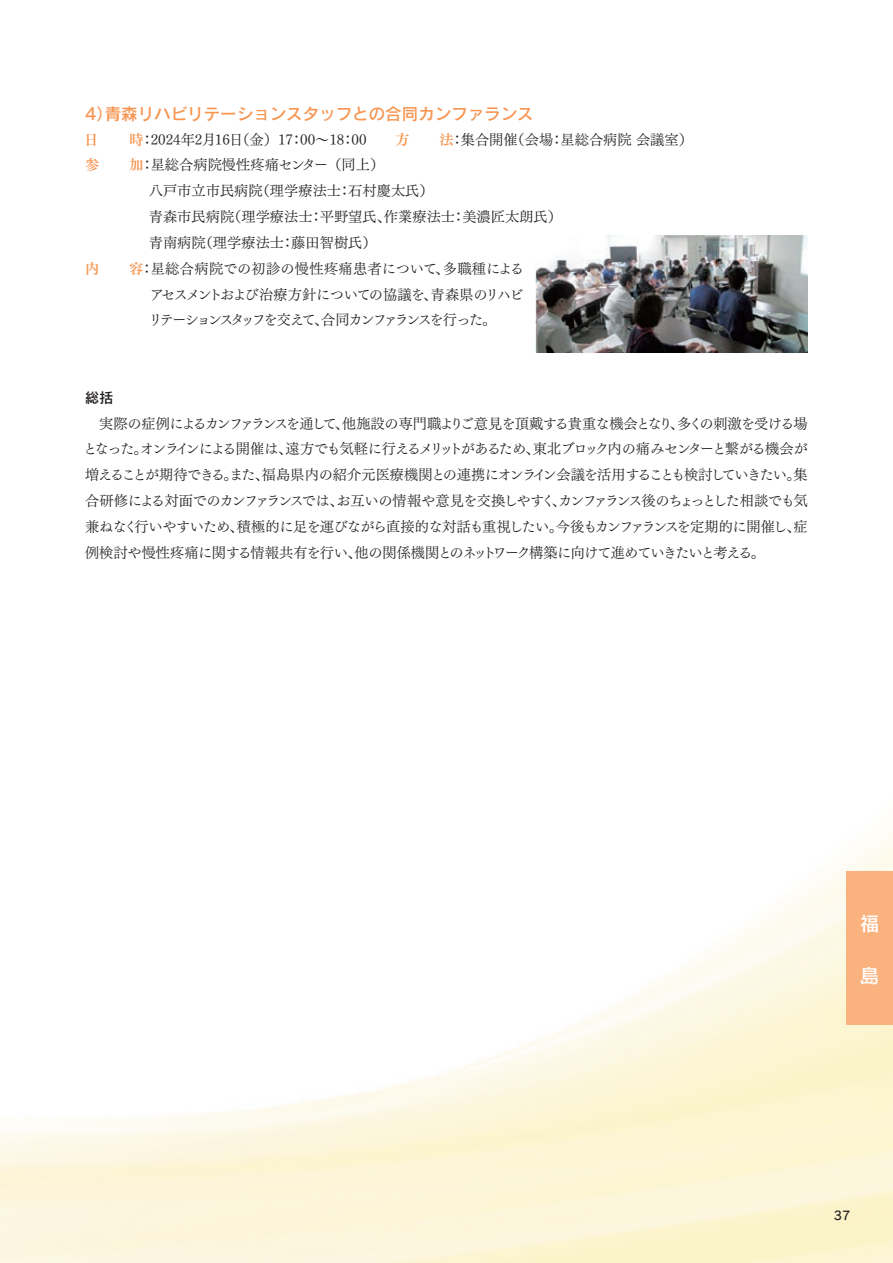
<style>
.page{position:relative;width:893px;height:1263px;background:#fff}
.page>*{position:absolute;margin:0;border:0;box-sizing:border-box;transform-origin:0 0}
.t1{font:19.5px "Rodin Pro DB";color:#fff}
.t2{font:16.5px "Rodin Pro DB";color:#f79551}
.t3{font:14.25px/25.8px "Tsuku Min Pro R";color:#231f20;text-align:justify}
.t4{font:14.25px "Tsuku Min Pro B";color:#f79551}
.t5{font:14.25px "Rodin Pro DB";color:#231f20}
.t6{font:12px "Rodin Pro DB";color:#231f20}
.s1{font-family:"Tsuku Min Pro B";color:#f79551}
</style>
<div class="page">
<div style="left:846px;top:872px;width:47px;height:153px;background:#fab27e"></div>
<img style="left:536px;top:235px;width:272px;height:118px">
<p class="t2" style="left:85px;top:103px;width:450px">4）青森リハビリテーションスタッフとの合同カンファランス</p>
<p class="t4" style="left:84px;top:128px;width:16px">日</p>
<p class="t3" style="left:129px;top:125px;width:282px"><span class="s1">時</span>：2024年2月16日（金）17：00〜 18：00　　<span class="s1">方</span></p>
<p class="t3" style="left:439px;top:125px;width:255px"><span class="s1">法</span>：集合開催（会場：星総合病院会議室）</p>
<p class="t4" style="left:85px;top:154px;width:16px">参</p>
<p class="t3" style="left:149px;top:150px;width:415px;text-align:left;text-indent:-19px"><span class="s1">加</span>：星総合病院慢性疼痛センター（同上）<br>八戸市立市民病院（理学療法士：石村慶太氏）<br>青森市民病院（理学療法士：平野望氏、作業療法士：美濃匠太朗氏）青南病院（理学療法士：藤田智樹氏）</p>
<p class="t4" style="left:85px;top:257px;width:16px">内</p>
<p class="t3" style="left:148px;top:254px;width:377px;text-indent:-19px"><span class="s1">容</span>：星総合病院での初診の慢性疼痛患者について、多職種によるアセスメントおよび治療方針についての協議を、青森県のリハビリテーションスタッフを交えて、合同カンファランスを行った。</p>
<p class="t5" style="left:85px;top:388px;width:30px">総括</p>
<p class="t3" style="left:83px;top:408px;width:726px">　実際の症例によるカンファランスを通して、他施設の専門職よりご意見を頂戴する貴重な機会となり、多くの刺激を受ける場となった。オンラインによる開催は、遠方でも気軽に行えるメリットがあるため、東北ブロック内の痛みセンターと繋がる機会が増えることが期待できる。また、福島県内の紹介元医療機関との連携にオンライン会議を活用することも検討していきたい。集合研修による対面でのカンファランスでは、お互いの情報や意見を交換しやすく、カンファランス後のちょっとした相談でも気兼ねなく行いやすいため、積極的に足を運びながら直接的な対話も重視したい。今後もカンファランスを定期的に開催し、症例検討や慢性疼痛に関する情報共有を行い、他の関係機関とのネットワーク構築に向けて進めていきたいと考える。</p>
<h1 class="t1" style="left:860px;top:911px;width:21px">福</h1>
<h1 class="t1" style="left:860px;top:962px;width:21px">島</h1>
<p class="t6" style="left:834px;top:1208px;width:18px">37</p>
</div>
